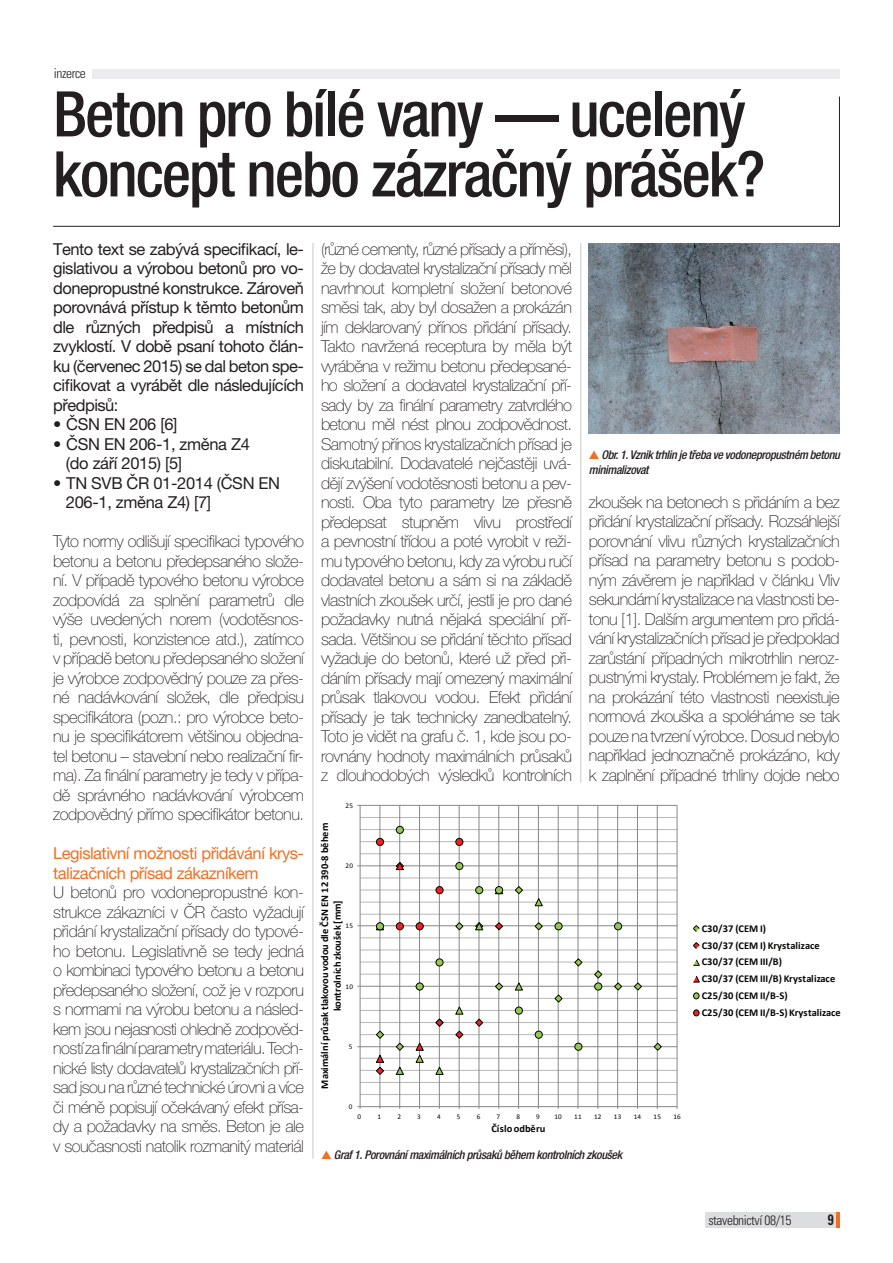
<style>
.page{position:relative;width:893px;height:1263px;background:#fff}
.page>*{position:absolute;margin:0;border:0;box-sizing:border-box;transform-origin:0 0}
.PR_nadpis{font:500 condensed 63px/60px "Helvetica Neue LT Pro";letter-spacing:-.03em;color:#231f20}
.PR_text{font:100 16.5px/19.5px "Helvetica Neue LT Pro";letter-spacing:-.03em;color:#231f20;text-align:justify}
.PR_nadpis2{font:16.5px/19.5px "Helvetica Neue LT Pro";letter-spacing:-.025em;color:#231f20}
.PR_nadpis2-2{font:16.5px/19.5px "Helvetica Neue LT Pro";letter-spacing:-.03em;color:#f36e21}
.zapati_leva-paginace{font:700 condensed 15px "Univers CE";color:#231f20;scale:.9 1}
.zapati_leva-text{font:300 condensed 13.5px "Univers CE";letter-spacing:-.03em;color:#231f20}
.PR_popisek{font:italic 500 condensed 12px/14.4px "Helvetica Neue LT Pro";letter-spacing:-.03em;color:#231f20}
.t1{font:700 10.5px/16.8px "Calibri";letter-spacing:-.005em;color:#050504;text-align:center}
.t2{font:7.2px "Calibri";letter-spacing:.03em;color:#050504}
.s1{color:#f36e21}
</style>
<div class="page">
<div style="left:706px;top:1212px;width:130px;height:15px;background:#dcdddf"></div>
<hr style="left:836px;top:1212px;width:4px;height:15px;background:#f36e21">
<div style="left:92px;top:70px;width:748px;height:9px;background:#ececee"></div>
<hr style="left:313px;top:243px;width:1px;height:916px;background:#c7c8ca">
<hr style="left:580px;top:243px;width:1px;height:539px;background:#c7c8ca">
<hr style="left:53px;top:226px;width:787px;height:1px;background:#231f20">
<hr style="left:839px;top:97px;width:1px;height:130px;background:#231f20">
<img style="left:589px;top:243px;width:251px;height:191px">
<svg style="left:357px;top:804px;width:343px;height:305px"></svg>
<p class="zapati_leva-text" style="left:54px;top:66px;width:34px">inzerce</p>
<p class="PR_nadpis" style="left:53px;top:83px;width:714px">Beton pro bílé vany — ucelený koncept nebo zázračný prášek?</p>
<p class="PR_nadpis2" style="left:53px;top:239px;width:252px;text-align:justify">Tento text se zabývá specifikací, le&shy;gislativou a výrobou betonů pro vo&shy;donepropustné konstrukce. Zároveň porovnává přístup k těmto betonům dle různých předpisů a místních zvyklostí. V době psaní tohoto člán&shy;ku (červenec 2015) se dal beton spe&shy;cifikovat a vyrábět dle následujících předpisů:</p>
<p class="PR_nadpis2" style="left:53px;top:414px;width:126px">• ČSN EN 206 [6]</p>
<p class="PR_nadpis2" style="left:66px;top:434px;width:186px;text-indent:-13px">• ČSN EN 206-1, změna Z4 (do září 2015) [5]</p>
<p class="PR_nadpis2" style="left:66px;top:473px;width:216px;text-indent:-13px">• TN SVB ČR 01-2014 (ČSN EN<br>206-1, změna Z4) [7]</p>
<p class="PR_text" style="left:53px;top:532px;width:252px">Tyto normy odlišují specifikaci typového betonu a betonu předepsaného slože&shy;ní. V případě typového betonu výrobce zodpovídá za splnění parametrů dle výše uvedených norem (vodotěsnos&shy;ti, pevnosti, konzistence atd.), zatímco v případě betonu předepsaného složení je výrobce zodpovědný pouze za přes&shy;né nadávkování složek, dle předpisu specifikátora (pozn.: pro výrobce beto&shy;nu je specifikátorem většinou objedna&shy;tel betonu – stavební nebo realizační fir&shy;ma). Za finální parametry je tedy v přípa&shy;dě správného nadávkování výrobcem zodpovědný přímo specifikátor betonu.</p>
<p class="PR_nadpis2-2" style="left:53px;top:843px;width:252px">Legislativní možnosti přidávání krys&shy;talizačních přísad zákazníkem</p>
<p class="PR_text" style="left:53px;top:883px;width:252px">U betonů pro vodonepropustné kon&shy;strukce zákazníci v ČR často vyžadují přidání krystalizační přísady do typové&shy;ho betonu. Legislativně se tedy jedná o kombinaci typového betonu a betonu předepsaného složení, což je v rozporu s normami na výrobu betonu a násled&shy;kem jsou nejasnosti ohledně zodpověd&shy;ností za finální parametry materiálu. Tech&shy;nické listy dodavatelů krystalizačních pří&shy;sad jsou na různé technické úrovni a více či méně popisují očekávaný efekt přísa&shy;dy a požadavky na směs. Beton je ale v současnosti natolik rozmanitý materiál</p>
<p class="PR_text" style="left:321px;top:239px;width:252px">(různé cementy, různé přísady a příměsi), že by dodavatel krystalizační přísady měl navrhnout kompletní složení betonové směsi tak, aby byl dosažen a prokázán jím deklarovaný přínos přidání přísady.<br>Takto navržená receptura by měla být vyráběna v režimu betonu předepsané&shy;ho složení a dodavatel krystalizační pří&shy;sady by za finální parametry zatvrdlého betonu měl nést plnou zodpovědnost.</p>
<p class="PR_text" style="left:321px;top:434px;width:252px">Samotný přínos krystalizačních přísad je diskutabilní. Dodavatelé nejčastěji uvá&shy;dějí zvýšení vodotěsnosti betonu a pev&shy;nosti. Oba tyto parametry lze přesně předepsat stupněm vlivu prostředí a pevnostní třídou a poté vyrobit v reži&shy;mu typového betonu, kdy za výrobu ručí dodavatel betonu a sám si na základě vlastních zkoušek určí, jestli je pro dané požadavky nutná nějaká speciální pří&shy;sada. Většinou se přidání těchto přísad vyžaduje do betonů, které už před při&shy;dáním přísady mají omezený maximální průsak tlakovou vodou. Efekt přidání přísady je tak technicky zanedbatelný.<br>Toto je vidět na grafu č. 1, kde jsou po&shy;rovnány hodnoty maximálních průsaků z dlouhodobých výsledků kontrolních</p>
<p class="t2" style="left:345px;top:801px;width:9px">25</p>
<p class="t1" style="left:318px;top:1089px;width:267px;line-height:12.6px;rotate:-90deg">Maximální průsak tlakovou vodou dle ČSN EN 12 390-8 během kontrolních zkoušek [mm]</p>
<p class="t2" style="left:345px;top:861px;width:9px">20</p>
<p class="t2" style="left:345px;top:921px;width:9px">15</p>
<p class="t2" style="left:345px;top:982px;width:9px">10</p>
<p class="t2" style="left:349px;top:1042px;width:5px">5</p>
<p class="t2" style="left:349px;top:1102px;width:5px">0</p>
<p class="PR_popisek" style="left:589px;top:448px;width:252px"><span class="s1">▲</span> Obr. 1. Vznik trhlin je třeba ve vodonepropustném betonu minimalizovat</p>
<p class="PR_text" style="left:589px;top:492px;width:252px">zkoušek na betonech s přidáním a bez přidání krystalizační přísady. Rozsáhlejší porovnání vlivu různých krystalizačních přísad na parametry betonu s podob&shy;ným závěrem je například v článku Vliv sekundární krystalizace na vlastnosti be&shy;tonu [1]. Dalším argumentem pro přidá&shy;vání krystalizačních přísad je předpoklad zarůstání případných mikrotrhlin neroz&shy;pustnými krystaly. Problémem je fakt, že na prokázání této vlastnosti neexistuje normová zkouška a spoléháme se tak pouze na tvrzení výrobce. Dosud nebylo například jednoznačně prokázáno, kdy k zaplnění případné trhliny dojde nebo</p>
<p class="t1" style="left:702px;top:919px;width:140px;text-align:left">C30/37 (CEM I)<br>C30/37 (CEM I) Krystalizace<br>C30/37 (CEM III/B)<br>C30/37 (CEM III/B) Krystalizace<br>C25/30 (CEM II/B-S)<br>C25/30 (CEM II/B-S) Krystalizace</p>
<p class="t2" style="left:358px;top:1112px;width:5px">0</p>
<p class="t2" style="left:377px;top:1112px;width:5px">1</p>
<p class="t2" style="left:397px;top:1112px;width:5px">2</p>
<p class="t2" style="left:417px;top:1112px;width:5px">3</p>
<p class="t2" style="left:437px;top:1112px;width:5px">4</p>
<p class="t2" style="left:457px;top:1112px;width:5px">5</p>
<p class="t2" style="left:477px;top:1112px;width:5px">6</p>
<p class="t2" style="left:496px;top:1112px;width:5px">7</p>
<p class="t2" style="left:516px;top:1112px;width:5px">8</p>
<p class="t2" style="left:536px;top:1112px;width:5px">9</p>
<p class="t2" style="left:554px;top:1112px;width:9px">10</p>
<p class="t2" style="left:574px;top:1112px;width:9px">11</p>
<p class="t2" style="left:594px;top:1112px;width:9px">12</p>
<p class="t2" style="left:614px;top:1112px;width:9px">13</p>
<p class="t2" style="left:634px;top:1112px;width:9px">14</p>
<p class="t2" style="left:654px;top:1112px;width:9px">15</p>
<p class="t2" style="left:673px;top:1112px;width:9px">16</p>
<p class="t1" style="left:491px;top:1120px;width:56px">Číslo odběru</p>
<p class="PR_popisek" style="left:321px;top:1147px;width:303px"><span class="s1">▲</span> Graf 1. Porovnání maximálních průsaků během kontrolních zkoušek</p>
<p class="zapati_leva-text" style="left:708px;top:1212px;width:85px">stavebnictví 08/15</p>
<p class="zapati_leva-paginace" style="left:828px;top:1211px;width:8px">9</p>
</div>
